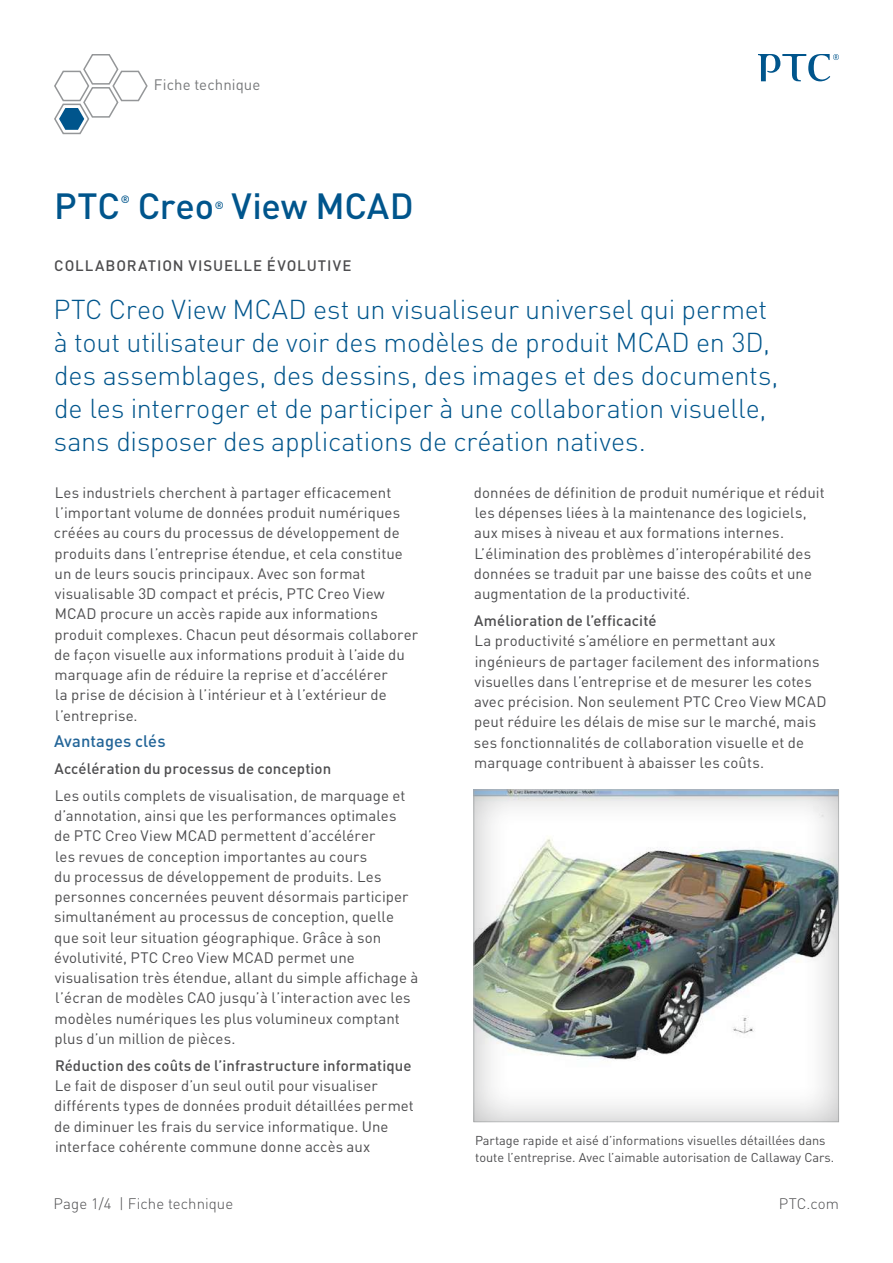
<style>
.page{position:relative;width:893px;height:1263px;background:#fff}
.page>*{position:absolute;margin:0;border:0;box-sizing:border-box;transform-origin:0 0}
.t1{font:500 36px "DIN Pro";letter-spacing:-.005em;color:#00558c}
.t2{font:300 27px/33px "DIN Pro";letter-spacing:-.01em;color:#00558c}
.t3{font:500 16.5px "DIN Pro";letter-spacing:.005em;color:#236598}
.t4{font:15px/20.2px "DIN Pro";letter-spacing:.005em;color:#4d4d4f}
.t5{font:500 15px "DIN Pro";letter-spacing:.005em;color:#4d4d4f}
.t6{font:500 15px "DIN Pro";letter-spacing:.065em;color:#4d4d4f}
.t7{font:300 15px "DIN Pro";letter-spacing:.005em;color:#4d4d4f}
.t8{font:15px "DIN Pro";letter-spacing:.005em;color:#77797b}
.t9{font:12.75px/16.5px "DIN Pro";color:#4d4d4f}
.t10{font:500 10.5px "DIN Pro";color:#00558c}
</style>
<div class="page">
<svg style="left:758px;top:54px;width:81px;height:28px"></svg>
<svg style="left:54px;top:54px;width:94px;height:81px"></svg>
<div style="left:472px;top:789px;width:368px;height:334px;background:#4d4d4f;opacity:.4"></div>
<p class="t8" style="left:154px;top:73px;width:108px">Fiche technique</p>
<h1 class="t1" style="left:54px;top:177px;width:67px">PTC</h1>
<p class="t10" style="left:121px;top:191px;width:11px">®</p>
<h1 class="t1" style="left:138px;top:177px;width:78px">Creo</h1>
<p class="t10" style="left:215px;top:197px;width:11px">®</p>
<h1 class="t1" style="left:232px;top:177px;width:184px">View MCAD</h1>
<p class="t6" style="left:54px;top:253px;width:299px">COLLABORATION VISUELLE ÉVOLUTIVE</p>
<p class="t2" style="left:54px;top:290px;width:726px">PTC Creo View MCAD est un visualiseur universel qui permet à tout utilisateur de voir des modèles de produit MCAD en 3D, des assemblages, des dessins, des images et des documents, de les interroger et de participer à une collaboration visuelle, sans disposer des applications de création natives.</p>
<p class="t4" style="left:54px;top:481px;width:366px">Les industriels cherchent à partager efficacement l’important volume de données produit numériques créées au cours du processus de développement de produits dans l’entreprise étendue, et cela constitue un de leurs soucis principaux. Avec son format visualisable 3D compact et précis, PTC Creo View MCAD procure un accès rapide aux informations produit complexes. Chacun peut désormais collaborer de façon visuelle aux informations produit à l’aide du marquage afin de réduire la reprise et d’accélérer<br>la prise de décision à l’intérieur et à l’extérieur de l’entreprise.</p>
<p class="t3" style="left:54px;top:727px;width:113px">Avantages clés</p>
<p class="t5" style="left:55px;top:756px;width:278px">Accélération du processus de conception</p>
<p class="t4" style="left:54px;top:784px;width:366px">Les outils complets de visualisation, de marquage et d’annotation, ainsi que les performances optimales<br>de PTC Creo View MCAD permettent d’accélérer<br>les revues de conception importantes au cours<br>du processus de développement de produits. Les personnes concernées peuvent désormais participer simultanément au processus de conception, quelle que soit leur situation géographique. Grâce à son évolutivité, PTC Creo View MCAD permet une visualisation très étendue, allant du simple affichage à l’écran de modèles CAO jusqu’à l’interaction avec les modèles numériques les plus volumineux comptant plus d’un million de pièces.</p>
<p class="t5" style="left:55px;top:1053px;width:358px">Réduction des coûts de l’infrastructure informatique</p>
<p class="t4" style="left:54px;top:1074px;width:361px">Le fait de disposer d’un seul outil pour visualiser différents types de données produit détaillées permet de diminuer les frais du service informatique. Une interface cohérente commune donne accès aux</p>
<p class="t4" style="left:474px;top:481px;width:352px">données de définition de produit numérique et réduit les dépenses liées à la maintenance des logiciels, aux mises à niveau et aux formations internes.<br>L’élimination des problèmes d’interopérabilité des données se traduit par une baisse des coûts et une augmentation de la productivité.</p>
<p class="t5" style="left:474px;top:608px;width:184px">Amélioration de l’efficacité</p>
<p class="t4" style="left:474px;top:629px;width:354px">La productivité s’améliore en permettant aux ingénieurs de partager facilement des informations visuelles dans l’entreprise et de mesurer les cotes avec précision. Non seulement PTC Creo View MCAD peut réduire les délais de mise sur le marché, mais ses fonctionnalités de collaboration visuelle et de marquage contribuent à abaisser les coûts.</p>
<p class="t9" style="left:475px;top:1131px;width:361px">Partage rapide et aisé d’informations visuelles détaillées dans toute l’entreprise. Avec l’aimable autorisation de Callaway Cars.</p>
<p class="t7" style="left:53px;top:1192px;width:181px">Page 1/4 | Fiche technique</p>
<p class="t7" style="left:779px;top:1192px;width:62px">PTC.com</p>
</div>
